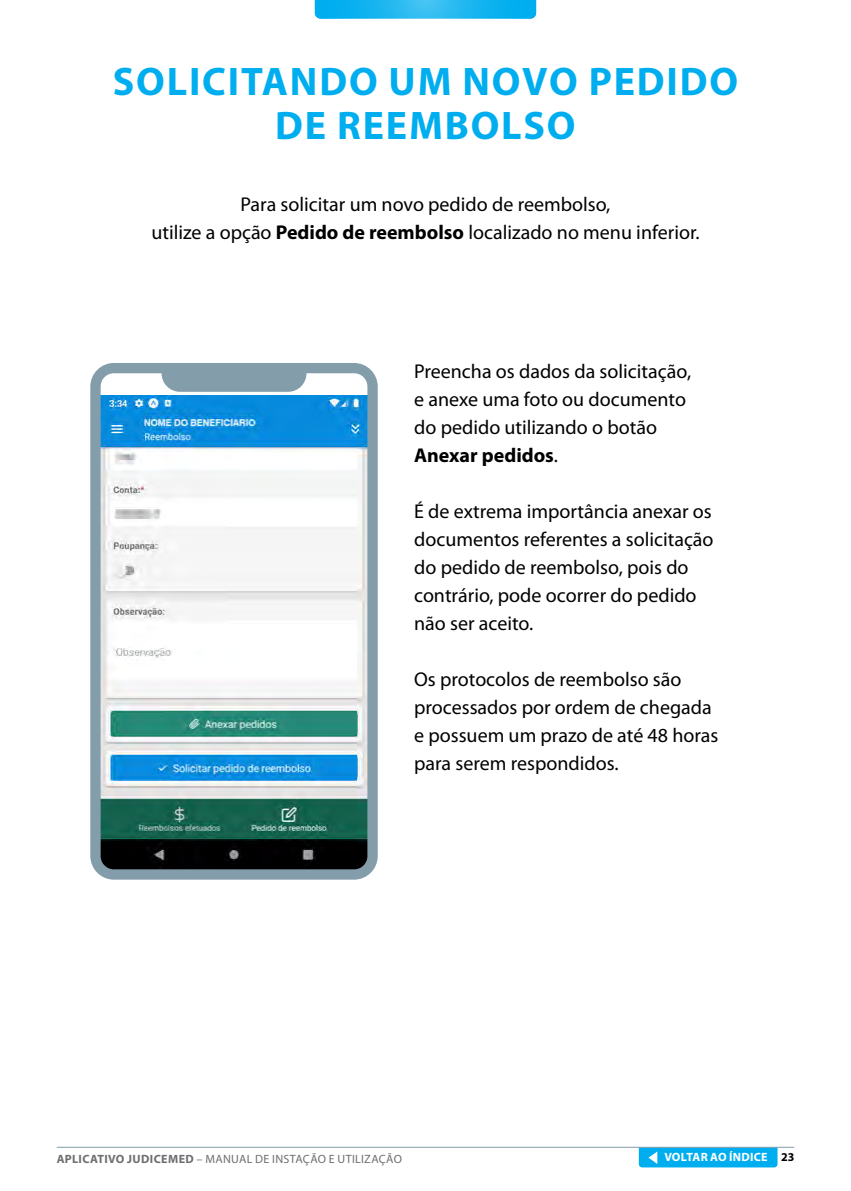
<style>
.page{position:relative;width:851px;height:1191px;background:#fff}
.page>*{position:absolute;margin:0;border:0;box-sizing:border-box;transform-origin:0 0}
.TITULO_01{font:700 40px/44px "Myriad Pro";letter-spacing:.045em;color:#00aeef;text-align:center}
.t1{font:20px/28px "Myriad Pro";color:#000}
.t2{font:12px "Myriad Pro";letter-spacing:.025em;color:#6d6e71}
.t3{font:700 12px "Myriad Pro";letter-spacing:.015em;color:#fff}
.t4{font:700 12px "Myriad Pro";color:#000}
.s1{font-weight:700}
</style>
<div class="page">
<svg style="left:90px;top:363px;width:287px;height:516px"></svg>
<svg style="left:315px;top:0;width:221px;height:19px"></svg>
<svg style="left:638px;top:1147px;width:139px;height:20px"></svg>
<hr style="left:57px;top:1146px;width:737px;height:1px;background:#849daa">
<p class="TITULO_01" style="left:113px;top:58px;width:626px">SOLICITANDO UM NOVO PEDIDO<br>DE REEMBOLSO</p>
<p class="t1" style="left:151px;top:190px;width:549px;text-align:center">Para solicitar um novo pedido de reembolso,<br>utilize a opção <span class="s1">Pedido de reembolso</span> localizado no menu inferior.</p>
<p class="t1" style="left:414px;top:357px;width:278px">Preencha os dados da solicitação, e anexe uma foto ou documento do pedido utilizando o botão<br><span class="s1">Anexar pedidos</span>.</p>
<p class="t1" style="left:414px;top:497px;width:301px">É de extrema importância anexar os documentos referentes a solicitação do pedido de reembolso, pois do contrário, pode ocorrer do pedido não ser aceito.</p>
<p class="t1" style="left:414px;top:665px;width:306px">Os protocolos de reembolso são processados por ordem de chegada e possuem um prazo de até 48 horas para serem respondidos.</p>
<p class="t3" style="left:664px;top:1149px;width:105px">VOLTAR AO ÍNDICE</p>
<p class="t2" style="left:57px;top:1151px;width:347px"><span class="s1">APLICATIVO JUDICEMED</span> – MANUAL DE INSTAÇÃO E UTILIZAÇÃO</p>
<p class="t4" style="left:780px;top:1149px;width:15px">23</p>
</div>
